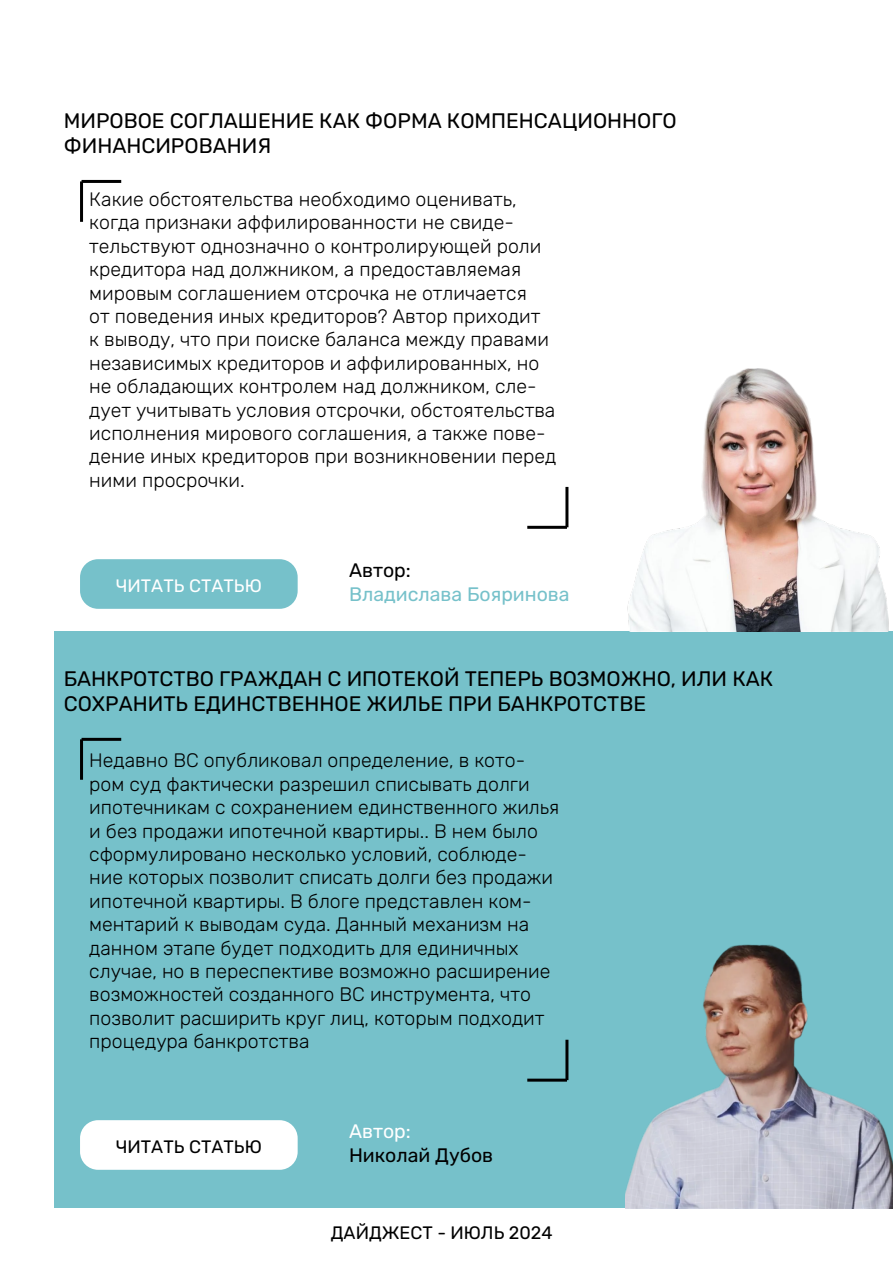
<style>
.page{position:relative;width:893px;height:1263px;background:#fff}
.page>*{position:absolute;margin:0;border:0;box-sizing:border-box;transform-origin:0 0}
.t1{font:21px/25.2px "Rubik";color:#000}
.t2{font:300 19.5px/23.4px "Rubik";color:#000}
.t3{font:19.5px "Rubik";color:#76c1ca}
.t4{font:19.5px "Rubik";color:#000}
.t5{font:19.5px "Rubik";color:#fff}
.t6{font:18px "Rubik";color:#000}
.t7{font:18px "Rubik";color:#fff}
</style>
<div class="page">
<div style="left:54px;top:631px;width:839px;height:577px;background:#76c1ca"></div>
<hr style="left:80px;top:181px;width:3px;height:41px;background:#000">
<hr style="left:82px;top:180px;width:39px;height:3px;background:#000">
<hr style="left:565px;top:487px;width:3px;height:40px;background:#000">
<hr style="left:527px;top:526px;width:40px;height:3px;background:#000">
<hr style="left:80px;top:739px;width:3px;height:41px;background:#000">
<hr style="left:82px;top:738px;width:39px;height:3px;background:#000">
<hr style="left:565px;top:1040px;width:3px;height:40px;background:#000">
<hr style="left:527px;top:1079px;width:40px;height:3px;background:#000">
<div style="left:80px;top:1120px;width:218px;height:50px;background:#fff;border-radius:18px"></div>
<div style="left:80px;top:559px;width:218px;height:50px;background:#76c1ca;border-radius:18px"></div>
<img style="left:625px;top:944px;width:268px;height:264px">
<img style="left:627px;top:368px;width:262px;height:263px">
<p class="t1" style="left:64px;top:109px;width:614px">МИРОВОЕ СОГЛАШЕНИЕ КАК ФОРМА КОМПЕНСАЦИОННОГО<br>ФИНАНСИРОВАНИЯ</p>
<p class="t2" style="left:89px;top:188px;width:469px">Какие обстоятельства необходимо оценивать, когда признаки аффилированности не свиде&shy;тельствуют однозначно о контролирующей роли кредитора над должником, а предоставляемая мировым соглашением отсрочка не отличается<br>от поведения иных кредиторов? Автор приходит<br>к выводу, что при поиске баланса между правами независимых кредиторов и аффилированных, но не обладающих контролем над должником, сле&shy;дует учитывать условия отсрочки, обстоятельства исполнения мирового соглашения, а также пове&shy;дение иных кредиторов при возникновении перед ними просрочки.</p>
<p class="t7" style="left:116px;top:576px;width:148px">ЧИТАТЬ СТАТЬЮ</p>
<p class="t4" style="left:349px;top:560px;width:63px">Автор:</p>
<p class="t3" style="left:349px;top:583px;width:222px">Владислава Бояринова</p>
<p class="t1" style="left:64px;top:666px;width:711px">БАНКРОТСТВО ГРАЖДАН С ИПОТЕКОЙ ТЕПЕРЬ ВОЗМОЖНО, ИЛИ КАК<br>СОХРАНИТЬ ЕДИНСТВЕННОЕ ЖИЛЬЕ ПРИ БАНКРОТСТВЕ</p>
<p class="t2" style="left:89px;top:749px;width:471px">Недавно ВС опубликовал определение, в кото&shy;ром суд фактически разрешил списывать долги ипотечникам с сохранением единственного жилья и без продажи ипотечной квартиры.. В нем было сформулировано несколько условий, соблюде&shy;ние которых позволит списать долги без продажи ипотечной квартиры. В блоге представлен ком&shy;ментарий к выводам суда. Данный механизм на данном этапе будет подходить для единичных случае, но в переспективе возможно расширение возможностей созданного ВС инструмента, что позволит расширить круг лиц, которым подходит процедура банкротства</p>
<p class="t6" style="left:116px;top:1137px;width:148px">ЧИТАТЬ СТАТЬЮ</p>
<p class="t5" style="left:349px;top:1121px;width:63px">Автор:</p>
<p class="t4" style="left:349px;top:1144px;width:146px">Николай Дубов</p>
<p class="t6" style="left:331px;top:1223px;width:223px">ДАЙДЖЕСТ - ИЮЛЬ 2024</p>
</div>
